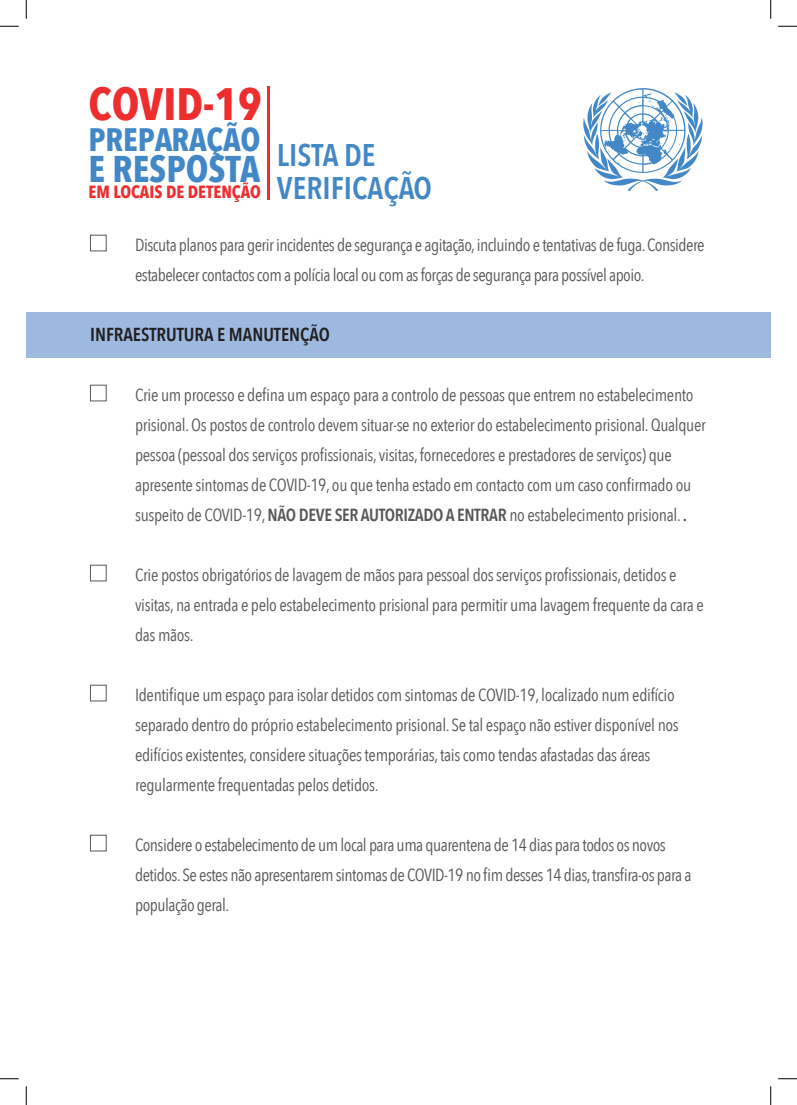
<style>
.page{position:relative;width:797px;height:1105px;background:#fff}
.page>*{position:absolute;margin:0;border:0;box-sizing:border-box;transform-origin:0 0}
.t1{font:700 45.25px "Avenir Next Condensed";color:#ee2d2f}
.t2{font:700 37.12px "Avenir Next Condensed";color:#4288c7}
.t3{font:700 32.38px "Avenir Next Condensed";color:#4288c7}
.t4{font:600 31.25px/32.5px "Avenir Next Condensed";color:#4288c7}
.Main_text{font:600 18.75px "Avenir Next Condensed";color:#231f20}
.t5{font:700 17.62px "Avenir Next Condensed";color:#ee2d2f}
.Main_text-2{font:17.5px "Avenir Next Condensed";letter-spacing:-.02em;color:#57585a}
.s1{font-weight:600}
</style>
<div class="page">
<svg style="left:583px;top:88px;width:119px;height:103px"></svg>
<hr style="left:267px;top:87px;width:2px;height:113px;background:#ee2d2f">
<div style="left:26px;top:313px;width:744px;height:45px;background:#9db9e0"></div>
<div style="left:90px;top:235px;width:17px;height:16px;border:1px solid #57585a"></div>
<div style="left:90px;top:385px;width:17px;height:16px;border:1px solid #57585a"></div>
<div style="left:90px;top:565px;width:17px;height:16px;border:1px solid #57585a"></div>
<div style="left:90px;top:685px;width:17px;height:16px;border:1px solid #57585a"></div>
<div style="left:90px;top:835px;width:17px;height:16px;border:1px solid #57585a"></div>
<svg style="left:0;top:25px;width:19px;height:2px"></svg>
<svg style="left:778px;top:25px;width:19px;height:2px"></svg>
<svg style="left:0;top:1078px;width:19px;height:1px"></svg>
<svg style="left:778px;top:1078px;width:19px;height:1px"></svg>
<svg style="left:25px;top:0;width:2px;height:19px"></svg>
<svg style="left:25px;top:1086px;width:2px;height:19px"></svg>
<svg style="left:770px;top:0;width:1px;height:19px"></svg>
<svg style="left:770px;top:1086px;width:1px;height:19px"></svg>
<h1 class="t1" style="left:89px;top:77px;width:175px">COVID-19</h1>
<h3 class="t3" style="left:89px;top:120px;width:173px">PREPARAÇÃO</h3>
<h2 class="t2" style="left:89px;top:146px;width:173px">E RESPOSTA</h2>
<p class="t5" style="left:89px;top:181px;width:174px">EM LOCAIS DE DETENÇÃO</p>
<h3 class="t4" style="left:277px;top:138px;width:156px">LISTA DE<br>VERIFICAÇÃO</h3>
<p class="Main_text-2" style="left:135px;top:230px;width:571px">Discuta planos para gerir incidentes de segurança e agitação, incluindo e tentativas de fuga. Considere</p>
<p class="Main_text-2" style="left:135px;top:260px;width:511px">estabelecer contactos com a polícia local ou com as forças de segurança para possível apoio.</p>
<p class="Main_text" style="left:90px;top:318px;width:241px">INFRAESTRUTURA E MANUTENÇÃO</p>
<p class="Main_text-2" style="left:135px;top:380px;width:560px">Crie um processo e defina um espaço para a controlo de pessoas que entrem no estabelecimento</p>
<p class="Main_text-2" style="left:135px;top:410px;width:572px">prisional. Os postos de controlo devem situar-se no exterior do estabelecimento prisional. Qualquer</p>
<p class="Main_text-2" style="left:135px;top:440px;width:538px">pessoa (pessoal dos serviços profissionais, visitas, fornecedores e prestadores de serviços) que</p>
<p class="Main_text-2" style="left:135px;top:470px;width:557px">apresente sintomas de COVID-19, ou que tenha estado em contacto com um caso confirmado ou</p>
<p class="Main_text-2" style="left:135px;top:500px;width:553px">suspeito de COVID-19, <span class="s1">NÃO DEVE SER AUTORIZADO A ENTRAR</span> no estabelecimento prisional. <span class="s1">.</span></p>
<p class="Main_text-2" style="left:135px;top:560px;width:543px">Crie postos obrigatórios de lavagem de mãos para pessoal dos serviços profissionais, detidos e</p>
<p class="Main_text-2" style="left:135px;top:590px;width:570px">visitas, na entrada e pelo estabelecimento prisional para permitir uma lavagem frequente da cara e</p>
<p class="Main_text-2" style="left:135px;top:620px;width:60px">das mãos.</p>
<p class="Main_text-2" style="left:135px;top:680px;width:541px">Identifique um espaço para isolar detidos com sintomas de COVID-19, localizado num edifício</p>
<p class="Main_text-2" style="left:135px;top:710px;width:545px">separado dentro do próprio estabelecimento prisional. Se tal espaço não estiver disponível nos</p>
<p class="Main_text-2" style="left:135px;top:740px;width:517px">edifícios existentes, considere situações temporárias, tais como tendas afastadas das áreas</p>
<p class="Main_text-2" style="left:135px;top:770px;width:245px">regularmente frequentadas pelos detidos.</p>
<p class="Main_text-2" style="left:135px;top:830px;width:532px">Considere o estabelecimento de um local para uma quarentena de 14 dias para todos os novos</p>
<p class="Main_text-2" style="left:135px;top:860px;width:558px">detidos. Se estes não apresentarem sintomas de COVID-19 no fim desses 14 dias, transfira-os para a</p>
<p class="Main_text-2" style="left:135px;top:890px;width:96px">população geral.</p>
</div>
